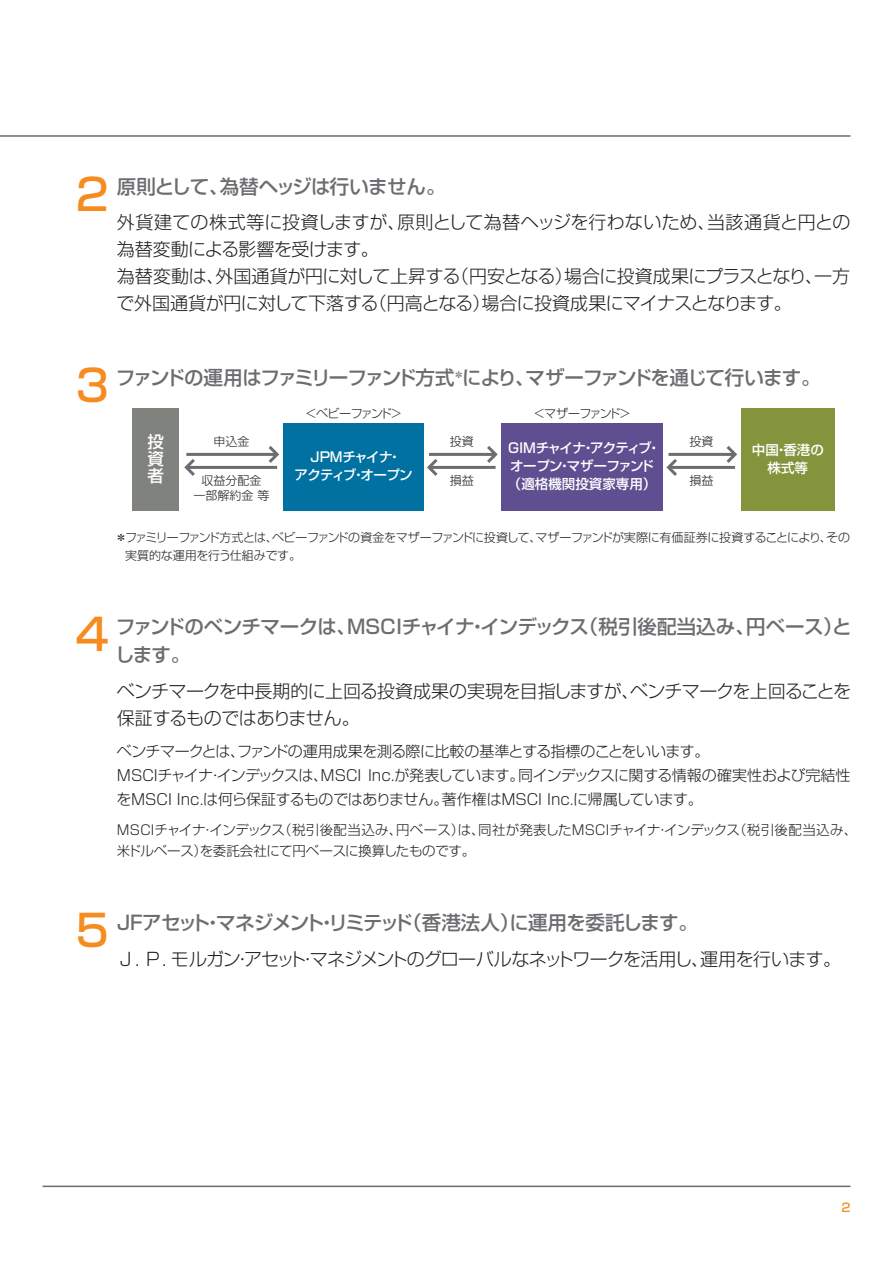
<style>
.page{position:relative;width:893px;height:1263px;background:#fff}
.page>*{position:absolute;margin:0;border:0;box-sizing:border-box;transform-origin:0 0}
.t1{font:500 43.5px "Shin Go Pr 5";color:#f68b1f}
.t2{font:500 19.5px/28.5px "Shin Go Pr 5";letter-spacing:-.04em;color:#6c6d70}
.t3{font:500 19.5px "Shin Go Pr 5";letter-spacing:-.07em;color:#6c6d70}
.t4{font:300 18px/27px "Shin Go Pr 5";letter-spacing:-.03em;color:#231f20}
.t5{font:300 18px "Shin Go Pr 5";letter-spacing:-.055em;color:#231f20}
.t6{font:500 16.5px/16.6px "Shin Go Pr 5";color:#fff;text-align:justify}
.t7{font:300 15px/24px "Shin Go Pr 5";letter-spacing:-.03em;color:#231f20}
.t8{font:300 13.5px/21px "Shin Go Pr 5";color:#231f20}
.t9{font:500 13.5px/18px "Shin Go Pr 5";letter-spacing:-.035em;color:#fff}
.t10{font:500 13.5px/18px "Shin Go Pr 5";letter-spacing:-.055em;color:#fff;text-align:center}
.t11{font:300 12px/18px "Shin Go Pr 5";letter-spacing:-.03em;color:#231f20}
.t12{font:300 12px "Shin Go Pr 5";letter-spacing:-.1em;color:#231f20}
.t13{font:300 12px/15px "Shin Go Pr 5";color:#231f20;text-align:center}
.t14{font:500 12px "Shin Go Pr 5";color:#f68b1f}
</style>
<div class="page">
<hr style="left:0;top:135px;width:850px;height:2px;background:#6c6d70">
<hr style="left:43px;top:1185px;width:807px;height:2px;background:#6c6d70">
<div style="left:132px;top:409px;width:47px;height:102px;background:#7f827d"></div>
<div style="left:284px;top:424px;width:140px;height:87px;background:#0071a1"></div>
<div style="left:501px;top:424px;width:162px;height:87px;background:#604f90"></div>
<div style="left:741px;top:409px;width:93px;height:102px;background:#83943d"></div>
<hr style="left:186px;top:453px;width:90px;height:3px;background:#6c6d70">
<svg style="left:265px;top:446px;width:14px;height:20px"></svg>
<hr style="left:187px;top:466px;width:90px;height:3px;background:#6c6d70">
<svg style="left:184px;top:459px;width:14px;height:17px"></svg>
<hr style="left:429px;top:453px;width:66px;height:3px;background:#6c6d70">
<svg style="left:484px;top:446px;width:14px;height:20px"></svg>
<hr style="left:430px;top:466px;width:66px;height:3px;background:#6c6d70">
<svg style="left:427px;top:459px;width:14px;height:17px"></svg>
<hr style="left:668px;top:453px;width:66px;height:3px;background:#6c6d70">
<svg style="left:723px;top:446px;width:14px;height:20px"></svg>
<hr style="left:669px;top:466px;width:66px;height:3px;background:#6c6d70">
<svg style="left:666px;top:459px;width:14px;height:17px"></svg>
<h1 class="t1" style="left:76px;top:158px;width:35px">2</h1>
<p class="t2" style="left:117px;top:170px;width:330px">原則として、為替ヘッジは行いません。</p>
<p class="t4" style="left:117px;top:207px;width:735px">外貨建ての株式等に投資しますが、原則として為替ヘッジを行わないため、当該通貨と円との為替変動による影響を受けます。<br>為替変動は、外国通貨が円に対して上昇する（円安となる）場合に投資成果にプラスとなり、一方で外国通貨が円に対して下落する（円高となる）場合に投資成果にマイナスとなります。</p>
<h1 class="t1" style="left:76px;top:350px;width:35px">3</h1>
<p class="t3" style="left:116px;top:362px;width:706px">ファンドの運用はファミリーファンド方式<sup>＊</sup>により、マザーファンドを通じて行います。</p>
<p class="t6" style="left:147px;top:432px;width:18px">投資者</p>
<p class="t11" style="left:213px;top:431px;width:37px">申込金</p>
<p class="t13" style="left:193px;top:472px;width:77px">収益分配金<br>一部解約金 等</p>
<p class="t12" style="left:305px;top:404px;width:98px">＜ベビーファンド＞</p>
<p class="t12" style="left:534px;top:404px;width:99px">＜マザーファンド＞</p>
<p class="t10" style="left:295px;top:447px;width:120px">ＪPMチャイナ・<br>アクティブ・オープン</p>
<p class="t9" style="left:508px;top:438px;width:154px">GIMチャイナ・アクティブ・オープン・マザーファンド（適格機関投資家専用）</p>
<p class="t9" style="left:752px;top:440px;width:74px;text-align:center">中国・香港の株式等</p>
<p class="t11" style="left:689px;top:431px;width:25px">投資</p>
<p class="t11" style="left:689px;top:470px;width:25px">損益</p>
<p class="t11" style="left:450px;top:431px;width:25px">投資</p>
<p class="t11" style="left:450px;top:470px;width:25px">損益</p>
<p class="t11" style="left:125px;top:527px;width:727px;text-indent:-10px">＊ファミリーファンド方式とは、ベビーファンドの資金をマザーファンドに投資して、マザーファンドが実際に有価証券に投資することにより、その実質的な運用を行う仕組みです。</p>
<h1 class="t1" style="left:76px;top:598px;width:35px">4</h1>
<p class="t2" style="left:115px;top:610px;width:738px">ファンドのベンチマークは、MSCIチャイナ・インデックス（税引後配当込み、円ベース）とします。</p>
<p class="t4" style="left:117px;top:676px;width:736px">ベンチマークを中長期的に上回る投資成果の実現を目指しますが、ベンチマークを上回ることを保証するものではありません。</p>
<p class="t7" style="left:117px;top:738px;width:735px">ベンチマークとは、ファンドの運用成果を測る際に比較の基準とする指標のことをいいます。<br>MSCIチャイナ・インデックスは、MSCI Inc.が発表しています。同インデックスに関する情報の確実性および完結性をMSCI Inc.は何ら保証するものではありません。著作権はMSCI Inc.に帰属しています。</p>
<p class="t8" style="left:117px;top:818px;width:742px">MSCIチャイナ・インデックス（税引後配当込み、円ベース）は、同社が発表したMSCIチャイナ・インデックス（税引後配当込み、米ドルベース）を委託会社にて円ベースに換算したものです。</p>
<h1 class="t1" style="left:76px;top:895px;width:35px">5</h1>
<p class="t2" style="left:117px;top:907px;width:582px">JFアセット・マネジメント・リミテッド（香港法人）に運用を委託します。</p>
<p class="t5" style="left:117px;top:944px;width:726px">Ｊ．Ｐ．モルガン・アセット・マネジメントのグローバルなネットワークを活用し、運用を行います。</p>
<p class="t14" style="left:841px;top:1197px;width:11px">2</p>
</div>
